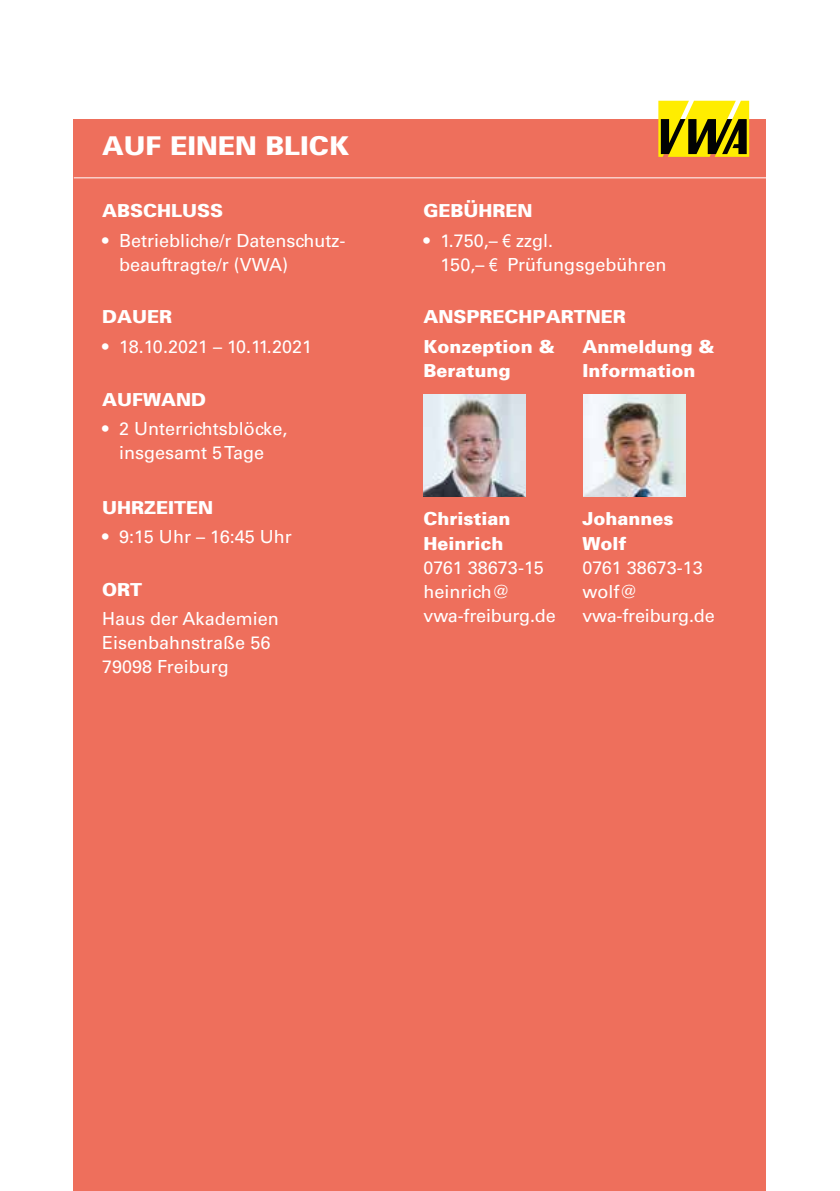
<style>
.page{position:relative;width:840px;height:1191px;background:#fff}
.page>*{position:absolute;margin:0;border:0;box-sizing:border-box;transform-origin:0 0}
.t1{font:900 26px "Univers 75";color:#fff}
.t2{font:18px/24px "Univers LT Std";color:#fff}
.t3{font:900 18px/29.6px "Univers 75";color:#fff}
.s1{font-family:"Arial Narrow"}
</style>
<div class="page">
<div style="left:74px;top:119px;width:691px;height:1072px;background:#ee6f5c"></div>
<hr style="left:74px;top:177px;width:691px;height:1px;background:#fff">
<img style="left:423px;top:394px;width:102px;height:102px">
<img style="left:583px;top:394px;width:102px;height:102px">
<svg style="left:658px;top:101px;width:90px;height:56px;background:#a69a0b"></svg>
<h1 class="t1" style="left:102px;top:130px;width:248px">AUF EINEN BLICK</h1>
<p class="t3" style="left:102px;top:196px;width:122px">ABSCHLUSS</p>
<p class="t2" style="left:119px;top:229px;width:228px;text-indent:-17px">• Betriebliche/r Datenschutz&shy;beauftragte/r (VWA)</p>
<p class="t3" style="left:102px;top:302px;width:71px">DAUER</p>
<p class="t2" style="left:102px;top:335px;width:211px">• 18.10.2021 – 10.11.2021</p>
<p class="t3" style="left:102px;top:384px;width:105px">AUFWAND</p>
<p class="t2" style="left:102px;top:417px;width:187px;text-align:center">• 2 Unterrichtsblöcke, insgesamt 5 Tage</p>
<p class="t3" style="left:102px;top:492px;width:113px">UHRZEITEN</p>
<p class="t2" style="left:102px;top:525px;width:191px">• 9:15 Uhr – 16:45 Uhr</p>
<p class="t3" style="left:102px;top:574px;width:41px">ORT</p>
<p class="t2" style="left:102px;top:607px;width:178px">Haus der Akademien<br>Eisenbahnstraße 56<br>79098 Freiburg</p>
<p class="t3" style="left:423px;top:196px;width:110px">GEBÜHREN</p>
<p class="t2" style="left:440px;top:229px;width:227px;text-indent:-17px">• 1.750,– <span class="s1">€</span> zzgl.<br>150,– <span class="s1">€</span> Prüfungsgebühren</p>
<p class="t3" style="left:423px;top:302px;width:203px">ANSPRECHPARTNER<br>Konzeption &amp;</p>
<p class="t3" style="left:582px;top:331px;width:134px">Anmeldung &amp;</p>
<p class="t3" style="left:423px;top:355px;width:88px">Beratung</p>
<p class="t3" style="left:582px;top:355px;width:114px">Information</p>
<p class="t3" style="left:423px;top:504px;width:88px">Christian</p>
<p class="t3" style="left:582px;top:504px;width:93px">Johannes</p>
<p class="t3" style="left:423px;top:528px;width:81px">Heinrich</p>
<p class="t3" style="left:582px;top:528px;width:45px">Wolf</p>
<p class="t2" style="left:423px;top:555px;width:122px">0761 38673-15</p>
<p class="t2" style="left:582px;top:555px;width:122px">0761 38673-13</p>
<p class="t2" style="left:423px;top:579px;width:88px">heinrich@</p>
<p class="t2" style="left:582px;top:579px;width:57px">wolf@</p>
<p class="t2" style="left:423px;top:603px;width:134px">vwa-freiburg.de</p>
<p class="t2" style="left:582px;top:603px;width:134px">vwa-freiburg.de</p>
</div>
